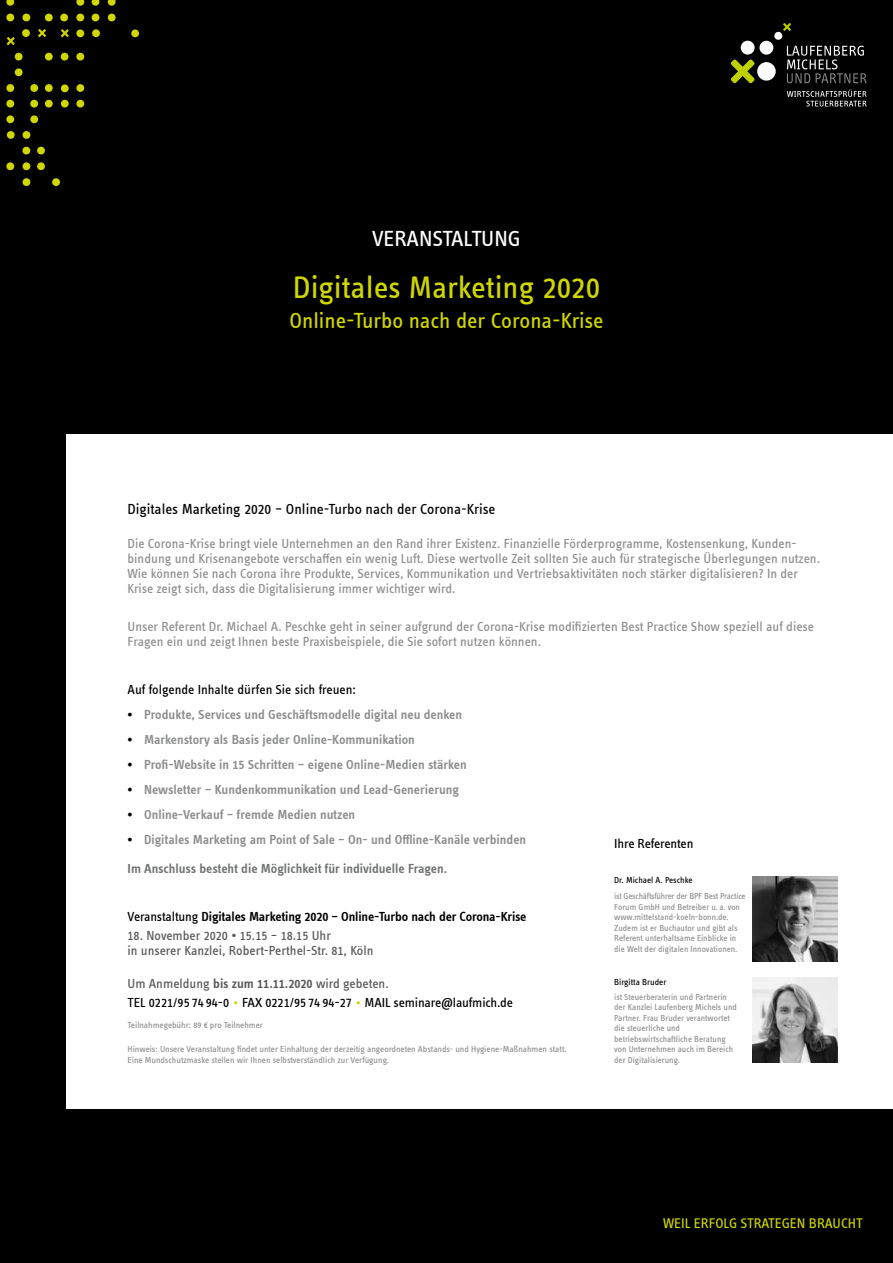
<style>
.page{position:relative;width:893px;height:1263px;background:#fff}
.page>*{position:absolute;margin:0;border:0;box-sizing:border-box;transform-origin:0 0}
.t1{font:32.1px "Info Text Offc";color:#cfd600}
.t2{font:22.5px "Info Text Offc";color:#cfd600}
.t3{font:22.5px "Info Text Offc";color:#fff}
.t4{font:15px "Info Text Offc";color:#000}
.t5{font:14.4px "Info Text Offc";color:#cfd600}
.t6{font:13.5px/15px "Info Text Offc";color:#8c8e8d}
.t7{font:600 13.5px/29.2px "Info Text Offc";color:#8c8e8d}
.t8{font:13.5px/19.2px "Info Text Offc";color:#000}
.t9{font:13.5px/15px "Info Text Offc";color:#575756}
.t10{font:600 13.5px "Info Text Offc";letter-spacing:-.01em;color:#000}
.t11{font:9px/10.5px "Info Text Offc";color:#8c8e8d}
.t12{font:9px "Info Text Offc";letter-spacing:-.005em;color:#000}
.s1{color:#000}
.s2{color:#6f7271}
.s3{font-weight:400}
.s4{color:#575756}
.s5{font-weight:600;color:#575756}
.s6{color:#cfd600}
</style>
<div class="page">
<div style="left:0;top:0;width:893px;height:434px;background:#000"></div>
<div style="left:0;top:1110px;width:893px;height:153px;background:#000"></div>
<svg style="left:15px;top:52px;width:8px;height:9px"></svg>
<svg style="left:108px;top:0;width:8px;height:6px"></svg>
<svg style="left:37px;top:146px;width:8px;height:9px"></svg>
<svg style="left:6px;top:115px;width:8px;height:9px"></svg>
<svg style="left:108px;top:13px;width:8px;height:9px"></svg>
<svg style="left:37px;top:162px;width:8px;height:9px"></svg>
<svg style="left:30px;top:115px;width:8px;height:9px"></svg>
<svg style="left:23px;top:131px;width:7px;height:8px"></svg>
<svg style="left:7px;top:131px;width:8px;height:8px"></svg>
<svg style="left:92px;top:0;width:7px;height:6px"></svg>
<svg style="left:22px;top:146px;width:8px;height:9px"></svg>
<svg style="left:61px;top:29px;width:8px;height:8px"></svg>
<svg style="left:38px;top:29px;width:8px;height:8px"></svg>
<svg style="left:45px;top:13px;width:8px;height:9px"></svg>
<svg style="left:22px;top:13px;width:8px;height:9px"></svg>
<svg style="left:92px;top:13px;width:7px;height:9px"></svg>
<svg style="left:23px;top:162px;width:7px;height:9px"></svg>
<svg style="left:76px;top:0;width:8px;height:6px"></svg>
<svg style="left:76px;top:13px;width:8px;height:9px"></svg>
<svg style="left:6px;top:162px;width:8px;height:9px"></svg>
<svg style="left:92px;top:29px;width:8px;height:9px"></svg>
<svg style="left:76px;top:29px;width:8px;height:9px"></svg>
<svg style="left:76px;top:52px;width:8px;height:9px"></svg>
<svg style="left:60px;top:13px;width:8px;height:9px"></svg>
<svg style="left:6px;top:13px;width:8px;height:9px"></svg>
<svg style="left:131px;top:29px;width:8px;height:9px"></svg>
<svg style="left:76px;top:99px;width:8px;height:9px"></svg>
<svg style="left:76px;top:84px;width:8px;height:8px"></svg>
<svg style="left:45px;top:52px;width:8px;height:9px"></svg>
<svg style="left:6px;top:0;width:8px;height:6px"></svg>
<svg style="left:45px;top:99px;width:8px;height:9px"></svg>
<svg style="left:61px;top:52px;width:8px;height:9px"></svg>
<svg style="left:45px;top:84px;width:8px;height:8px"></svg>
<svg style="left:61px;top:84px;width:8px;height:9px"></svg>
<svg style="left:61px;top:99px;width:8px;height:9px"></svg>
<svg style="left:7px;top:37px;width:8px;height:8px"></svg>
<svg style="left:30px;top:84px;width:8px;height:8px"></svg>
<svg style="left:15px;top:68px;width:8px;height:9px"></svg>
<svg style="left:6px;top:84px;width:8px;height:8px"></svg>
<svg style="left:30px;top:99px;width:8px;height:9px"></svg>
<svg style="left:6px;top:99px;width:8px;height:9px"></svg>
<svg style="left:22px;top:29px;width:8px;height:8px"></svg>
<svg style="left:52px;top:178px;width:8px;height:8px"></svg>
<svg style="left:23px;top:178px;width:7px;height:8px"></svg>
<svg style="left:787px;top:90px;width:80px;height:16px"></svg>
<svg style="left:787px;top:46px;width:80px;height:37px"></svg>
<div style="left:741px;top:41px;width:14px;height:14px;background:#fff;border-radius:50%"></div>
<div style="left:759px;top:41px;width:14px;height:14px;background:#fff;border-radius:50%"></div>
<div style="left:774px;top:32px;width:8px;height:8px;background:#fff;border-radius:50%"></div>
<svg style="left:730px;top:59px;width:25px;height:25px"></svg>
<svg style="left:783px;top:23px;width:8px;height:8px"></svg>
<div style="left:757px;top:62px;width:19px;height:19px;background:#fff;border-radius:50%"></div>
<div style="left:0;top:308px;width:65px;height:953px;background:#000"></div>
<img style="left:752px;top:978px;width:85px;height:85px">
<img style="left:752px;top:876px;width:85px;height:85px">
<h2 class="t3" style="left:372px;top:227px;width:150px">VERANSTALTUNG</h2>
<h1 class="t1" style="left:293px;top:270px;width:309px">Digitales Marketing 2020</h1>
<h2 class="t2" style="left:289px;top:309px;width:316px">Online-Turbo nach der Corona-Krise</h2>
<h3 class="t4" style="left:128px;top:501px;width:369px">Digitales Marketing 2020 – Online-Turbo nach der Corona-Krise</h3>
<p class="t6" style="left:128px;top:536px;width:694px">Die Corona-Krise bringt viele Unternehmen an den Rand ihrer Existenz. Finanzielle Förderprogramme, Kostensenkung, Kunden&shy;bindung und Krisenangebote verschaffen ein wenig Luft. Diese wertvolle Zeit sollten Sie auch für strategische Überlegungen nutzen.<br>Wie können Sie nach Corona ihre Produkte, Services, Kommunikation und Vertriebsaktivitäten noch stärker digitalisieren? In der Krise zeigt sich, dass die Digitalisierung immer wichtiger wird.</p>
<h3 class="t6" style="left:128px;top:619px;width:688px">Unser Referent Dr. Michael A. Peschke geht in seiner aufgrund der Corona-Krise modifizierten Best Practice Show speziell auf diese<br>Fragen ein und zeigt Ihnen beste Praxisbeispiele, die Sie sofort nutzen können.</h3>
<h3 class="t8" style="left:128px;top:680px;width:230px">Auf folgende Inhalte dürfen Sie sich freuen:</h3>
<h3 class="t7" style="left:128px;top:700px;width:336px"><span class="s1">•</span> Produkte, Services und Geschäftsmodelle digital neu denken</h3>
<h3 class="t7" style="left:128px;top:725px;width:289px"><span class="s1">•</span> Markenstory als Basis jeder Online-Kommunikation</h3>
<h3 class="t7" style="left:128px;top:750px;width:341px"><span class="s1">•</span> Profi-Website in 15 Schritten – eigene Online-Medien stärken</h3>
<h3 class="t7" style="left:128px;top:775px;width:333px"><span class="s1">•</span> Newsletter – Kundenkommunikation und Lead-Generierung</h3>
<h3 class="t7" style="left:128px;top:800px;width:229px"><span class="s1">•</span> Online-Verkauf – fremde Medien nutzen</h3>
<h3 class="t7" style="left:128px;top:825px;width:400px"><span class="s1">•</span> Digitales Marketing am Point of Sale – On- und Offline-Kanäle verbinden<br><span class="s2">Im Anschluss besteht die Möglichkeit für individuelle Fragen.</span></h3>
<h3 class="t8" style="left:614px;top:834px;width:81px">Ihre Referenten</h3>
<p class="t12" style="left:614px;top:875px;width:80px">Dr. Michael A. Peschke</p>
<p class="t11" style="left:614px;top:891px;width:133px">ist Geschäftsführer der BPF Best Practice Forum GmbH und Betreiber u. a. von www.mittelstand-koeln-bonn.de.<br>Zudem ist er Buchautor und gibt als Referent unterhaltsame Einblicke in die Welt der digitalen Innovationen.</p>
<p class="t12" style="left:614px;top:977px;width:54px">Birgitta Bruder</p>
<p class="t11" style="left:614px;top:992px;width:124px">ist Steuerberaterin und Partnerin der Kanzlei Laufenberg Michels und<br>Partner. Frau Bruder verantwortet die steuerliche und betriebswirtschaftliche Beratung von Unternehmen auch im Bereich der Digitalisierung.</p>
<h3 class="t10" style="left:128px;top:909px;width:400px"><span class="s3">Veranstaltung</span> Digitales Marketing 2020 – Online-Turbo nach der Corona-Krise</h3>
<h3 class="t9" style="left:128px;top:928px;width:247px">18. November 2020 • 15.15 – 18.15 Uhr<br>in unserer Kanzlei, Robert-Perthel-Str. 81, Köln</h3>
<h3 class="t8" style="left:128px;top:974px;width:387px"><span class="s4">Um Anmeldung</span> <span class="s5">bis zum 11.11.2020</span> <span class="s4">wird gebeten.<br></span>TEL 0221/95 74 94-0 <span class="s6">⋅</span> FAX 0221/95 74 94-27 <span class="s6">⋅</span> MAIL seminare@laufmich.de</h3>
<p class="t11" style="left:128px;top:1020px;width:137px">Teilnahmegebühr: 89 € pro Teilnehmer</p>
<p class="t11" style="left:128px;top:1044px;width:441px">Hinweis: Unsere Veranstaltung findet unter Einhaltung der derzeitig angeordneten Abstands- und Hygiene-Maßnahmen statt.<br>Eine Mundschutzmaske stellen wir Ihnen selbstverständlich zur Verfügung.</p>
<h3 class="t5" style="left:663px;top:1215px;width:201px">WEIL ERFOLG STRATEGEN BRAUCHT</h3>
</div>
